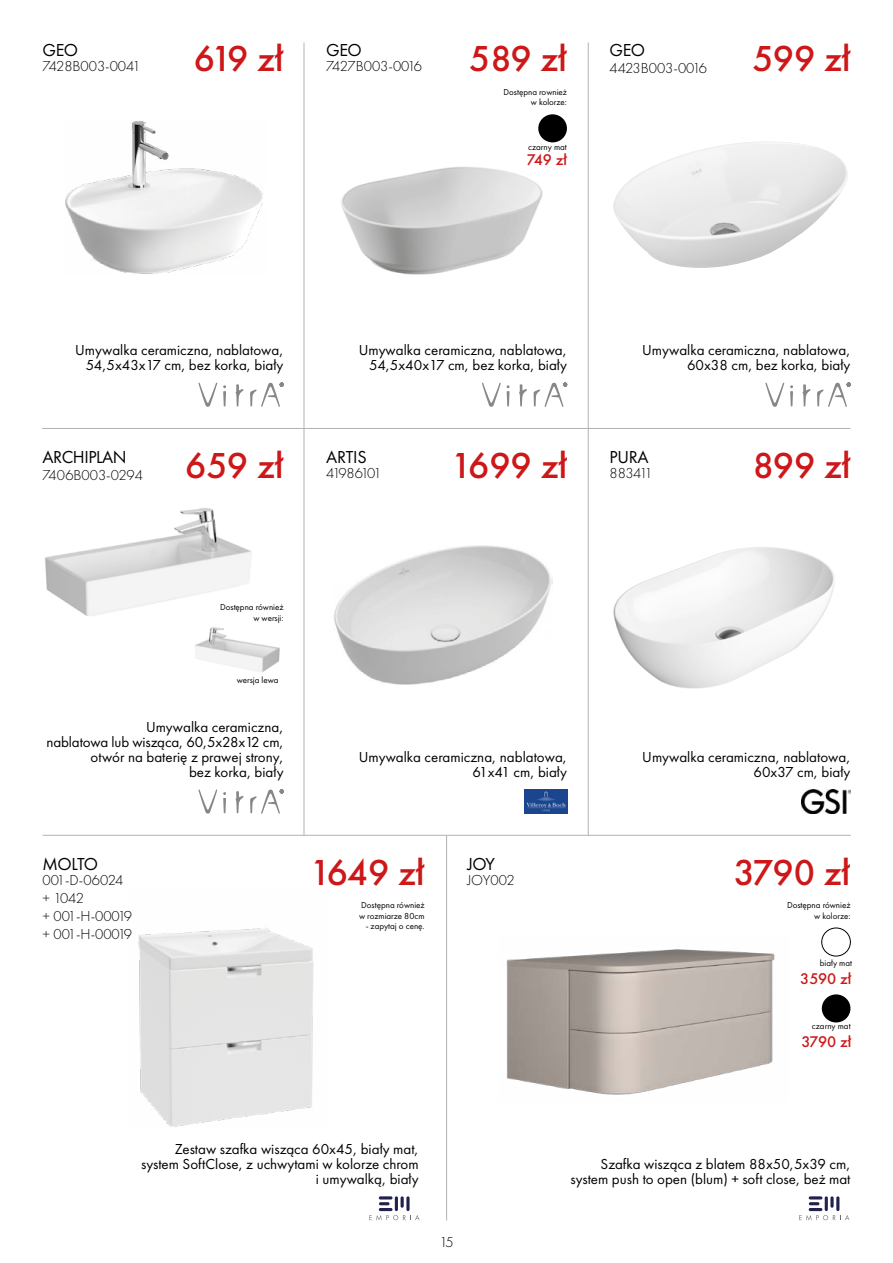
<style>
.page{position:relative;width:893px;height:1263px;background:#fff}
.page>*{position:absolute;margin:0;border:0;box-sizing:border-box;transform-origin:0 0}
.t1{font:500 37.5px "Futura PT";color:#cd1719}
.t2{font:18px "Futura PT";letter-spacing:-.025em;color:#000}
.t3{font:500 16.05px "Futura PT";color:#cd1719}
.t4{font:15px/15px "Futura PT";color:#000;text-align:right}
.t5{font:300 15px "Futura PT";color:#000}
.t6{font:300 15px/18px "Futura PT";letter-spacing:-.04em;color:#000}
.t7{font:300 15px "Futura PT";letter-spacing:-.125em;color:#000}
.t8{font:9px/10.5px "Futura PT";color:#000;text-align:right}
</style>
<div class="page">
<svg style="left:369px;top:1196px;width:51px;height:24px"></svg>
<hr style="left:395px;top:1196px;width:3px;height:15px;background:#212150;border-radius:2px">
<svg style="left:406px;top:1196px;width:4px;height:15px"></svg>
<img style="left:334px;top:545px;width:219px;height:140px">
<img style="left:524px;top:789px;width:43px;height:25px">
<img style="left:801px;top:789px;width:49px;height:25px">
<img style="left:613px;top:547px;width:222px;height:142px">
<svg style="left:799px;top:1196px;width:50px;height:24px"></svg>
<hr style="left:825px;top:1196px;width:3px;height:15px;background:#212150;border-radius:2px">
<hr style="left:836px;top:1196px;width:3px;height:15px;background:#212150;border-radius:2px">
<img style="left:138px;top:928px;width:176px;height:199px">
<img style="left:66px;top:121px;width:197px;height:153px">
<div style="left:822px;top:928px;width:28px;height:28px;border:1px solid #000;border-radius:50%"></div>
<svg style="left:790px;top:385px;width:3px;height:22px"></svg>
<svg style="left:765px;top:383px;width:19px;height:24px"></svg>
<svg style="left:803px;top:384px;width:8px;height:23px"></svg>
<svg style="left:817px;top:382px;width:34px;height:25px"></svg>
<div style="left:822px;top:994px;width:28px;height:28px;background:#000;border-radius:50%"></div>
<img style="left:613px;top:141px;width:235px;height:127px">
<img style="left:341px;top:140px;width:220px;height:135px">
<svg style="left:507px;top:385px;width:2px;height:22px"></svg>
<svg style="left:482px;top:383px;width:19px;height:24px"></svg>
<svg style="left:519px;top:384px;width:8px;height:23px"></svg>
<svg style="left:534px;top:382px;width:33px;height:25px"></svg>
<div style="left:538px;top:114px;width:29px;height:28px;background:#000;border-radius:50%"></div>
<svg style="left:223px;top:385px;width:3px;height:22px"></svg>
<svg style="left:198px;top:383px;width:19px;height:24px"></svg>
<svg style="left:236px;top:384px;width:8px;height:23px"></svg>
<svg style="left:250px;top:382px;width:34px;height:25px"></svg>
<svg style="left:223px;top:792px;width:3px;height:22px"></svg>
<svg style="left:198px;top:789px;width:19px;height:25px"></svg>
<svg style="left:236px;top:791px;width:8px;height:23px"></svg>
<svg style="left:250px;top:789px;width:34px;height:25px"></svg>
<img style="left:45px;top:508px;width:207px;height:108px">
<img style="left:195px;top:627px;width:85px;height:45px">
<img style="left:506px;top:949px;width:269px;height:146px">
<hr style="left:446px;top:836px;width:1px;height:384px;background:#b3b2b2">
<hr style="left:304px;top:43px;width:1px;height:793px;background:#b3b2b2">
<hr style="left:588px;top:43px;width:1px;height:793px;background:#b3b2b2">
<hr style="left:42px;top:428px;width:808px;height:1px;background:#b3b2b2">
<hr style="left:43px;top:835px;width:808px;height:1px;background:#b3b2b2">
<h1 class="t1" style="left:194px;top:36px;width:91px">619 zł</h1>
<h1 class="t1" style="left:752px;top:36px;width:100px">599 zł</h1>
<h1 class="t1" style="left:469px;top:36px;width:99px">589 zł</h1>
<p class="t2" style="left:43px;top:40px;width:37px">GEO</p>
<p class="t2" style="left:326px;top:40px;width:37px">GEO</p>
<p class="t2" style="left:609px;top:40px;width:37px">GEO</p>
<p class="t5" style="left:43px;top:58px;width:100px">7428B003-0041</p>
<p class="t5" style="left:326px;top:58px;width:97px">7427B003-0016</p>
<p class="t5" style="left:609px;top:59px;width:99px">4423B003-0016</p>
<p class="t8" style="left:504px;top:86px;width:65px">Dostępna rownież w kolorze:</p>
<p class="t8" style="left:528px;top:142px;width:40px">czarny mat</p>
<p class="t3" style="left:527px;top:150px;width:42px">749 zł</p>
<p class="t4" style="left:75px;top:342px;width:210px">Umywalka ceramiczna, nablatowa,<br>54,5x43x17 cm, bez korka, biały</p>
<p class="t4" style="left:359px;top:342px;width:210px">Umywalka ceramiczna, nablatowa,<br>54,5x40x17 cm, bez korka, biały</p>
<p class="t4" style="left:642px;top:342px;width:210px">Umywalka ceramiczna, nablatowa,<br>60x38 cm, bez korka, biały</p>
<p class="t2" style="left:42px;top:446px;width:86px">ARCHIPLAN</p>
<p class="t5" style="left:42px;top:466px;width:102px">7406B003-0294</p>
<h1 class="t1" style="left:185px;top:443px;width:100px">659 zł</h1>
<p class="t2" style="left:610px;top:446px;width:41px">PURA</p>
<p class="t2" style="left:326px;top:446px;width:42px">ARTIS</p>
<h1 class="t1" style="left:451px;top:443px;width:118px">1699 zł</h1>
<p class="t7" style="left:326px;top:465px;width:57px">41986101</p>
<p class="t5" style="left:609px;top:464px;width:45px">883411</p>
<h1 class="t1" style="left:753px;top:443px;width:99px">899 zł</h1>
<p class="t8" style="left:220px;top:602px;width:65px">Dostępna również w wersji:</p>
<p class="t8" style="left:237px;top:674px;width:43px">wersja lewa</p>
<p class="t4" style="left:47px;top:720px;width:238px">Umywalka ceramiczna,<br>nablatowa lub wisząca, 60,5x28x12 cm, otwór na baterię z prawej strony,<br>bez korka, biały</p>
<p class="t4" style="left:359px;top:750px;width:210px">Umywalka ceramiczna, nablatowa,<br>61x41 cm, biały</p>
<p class="t4" style="left:642px;top:750px;width:210px">Umywalka ceramiczna, nablatowa,<br>60x37 cm, biały</p>
<p class="t2" style="left:43px;top:853px;width:57px">MOLTO</p>
<p class="t2" style="left:467px;top:853px;width:29px">JOY</p>
<h1 class="t1" style="left:310px;top:850px;width:116px">1649 zł</h1>
<h1 class="t1" style="left:734px;top:850px;width:118px">3790 zł</h1>
<p class="t6" style="left:43px;top:871px;width:91px">001-D-06024 + 1042<br>+ 001-H-00019 + 001-H-00019</p>
<p class="t5" style="left:467px;top:871px;width:49px">JOY002</p>
<p class="t8" style="left:359px;top:900px;width:67px;text-align:left">Dostępna również w rozmiarze 80cm</p>
<p class="t8" style="left:366px;top:921px;width:60px">- zapytaj o cenę.</p>
<p class="t8" style="left:787px;top:900px;width:65px">Dostępna również w kolorze:</p>
<p class="t8" style="left:820px;top:958px;width:34px">biały mat</p>
<p class="t3" style="left:800px;top:968px;width:53px">3590 zł</p>
<p class="t8" style="left:812px;top:1021px;width:40px">czarny mat</p>
<p class="t4" style="left:141px;top:1142px;width:279px">Zestaw szafka wisząca 60x45, biały mat, system SoftClose, z uchwytami w kolorze chrom i umywalką, biały</p>
<p class="t5" style="left:439px;top:1234px;width:16px">15</p>
<p class="t3" style="left:802px;top:1032px;width:51px">3790 zł</p>
<p class="t4" style="left:570px;top:1157px;width:281px">Szafka wisząca z blatem 88x50,5x39 cm, system push to open (blum) + soft close, beż mat</p>
</div>
